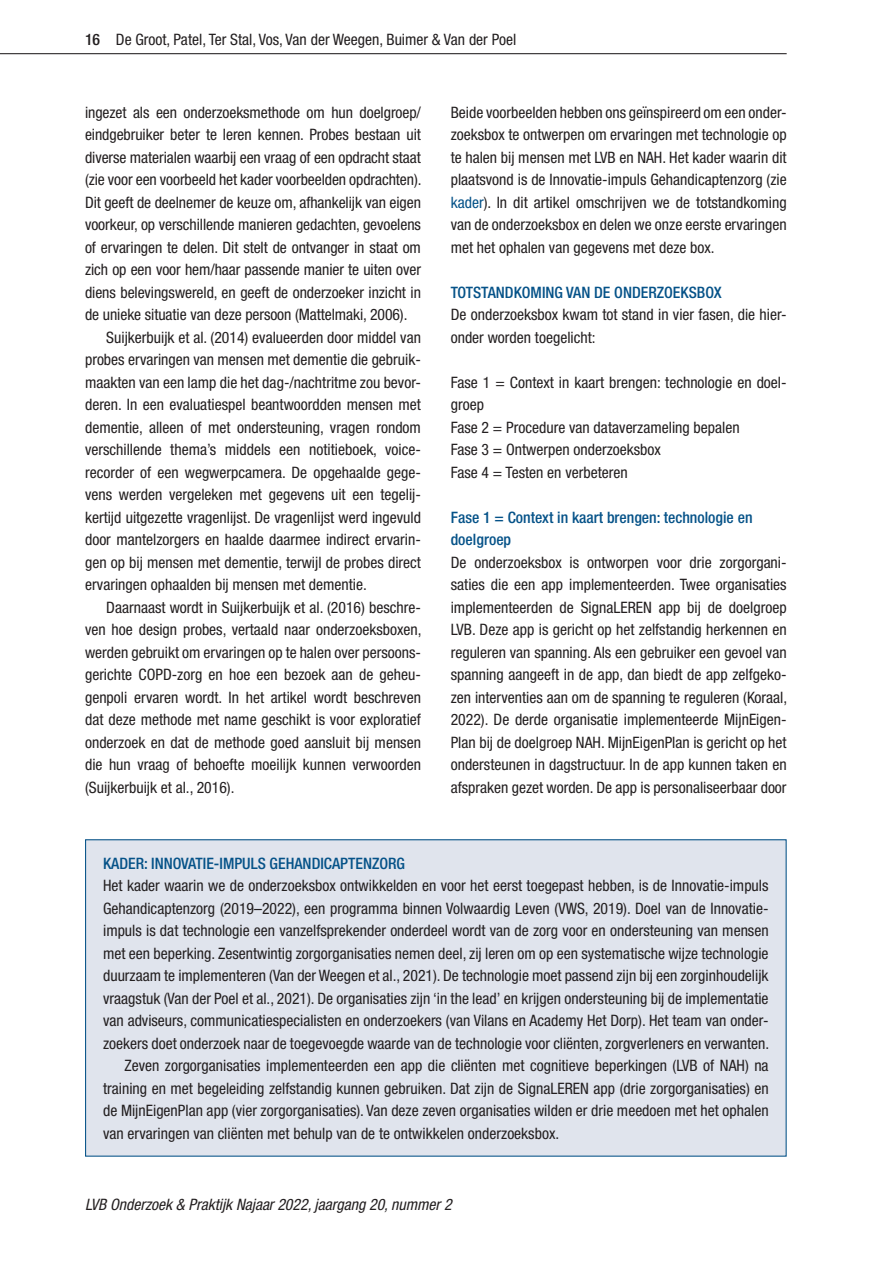
<style>
.page{position:relative;width:893px;height:1263px;background:#fff}
.page>*{position:absolute;margin:0;border:0;box-sizing:border-box;transform-origin:0 0}
.t1{font:condensed 15.75px/22.5px "Helvetica Neue LT Std";color:#231f20;text-align:justify}
.t2{font:500 condensed 15.75px/22.5px "Helvetica Neue LT Std";color:#055288}
.t3{font:italic condensed 15.75px "Helvetica Neue LT Std";color:#231f20}
.s1{font-weight:500}
.s2{color:#055288}
</style>
<div class="page">
<hr style="left:0;top:53px;width:787px;height:1px;background:#231f20">
<div style="left:86px;top:840px;width:700px;height:316px;background:#e0e4ed"></div>
<p class="t1" style="left:85px;top:28px;width:433px"><span class="s1">16</span> De Groot, Patel, Ter Stal, Vos, Van der Weegen, Buimer &amp; Van der Poel</p>
<p class="t1" style="left:85px;top:101px;width:337px">ingezet als een onderzoeksmethode om hun doelgroep/</p>
<p class="t1" style="left:85px;top:123px;width:337px">eindgebruiker beter te leren kennen. Probes bestaan uit</p>
<p class="t1" style="left:85px;top:146px;width:337px">diverse materialen waarbij een vraag of een opdracht staat</p>
<p class="t1" style="left:85px;top:168px;width:338px">(zie voor een voorbeeld het kader voorbeelden opdrachten).</p>
<p class="t1" style="left:85px;top:191px;width:337px">Dit geeft de deelnemer de keuze om, afhankelijk van eigen</p>
<p class="t1" style="left:85px;top:213px;width:337px">voorkeur, op verschillende manieren gedachten, gevoelens</p>
<p class="t1" style="left:85px;top:236px;width:337px">of ervaringen te delen. Dit stelt de ontvanger in staat om</p>
<p class="t1" style="left:85px;top:258px;width:337px">zich op een voor hem/haar passende manier te uiten over</p>
<p class="t1" style="left:85px;top:281px;width:337px">diens belevingswereld, en geeft de onderzoeker inzicht in</p>
<p class="t1" style="left:85px;top:303px;width:324px">de unieke situatie van deze persoon (Mattelmaki, 2006).</p>
<p class="t1" style="left:106px;top:326px;width:316px">Suijkerbuijk et al. (2014) evalueerden door middel van</p>
<p class="t1" style="left:85px;top:348px;width:337px">probes ervaringen van mensen met dementie die gebruik-</p>
<p class="t1" style="left:85px;top:371px;width:337px">maakten van een lamp die het dag-/nachtritme zou bevor-</p>
<p class="t1" style="left:85px;top:393px;width:337px">deren. In een evaluatiespel beantwoordden mensen met</p>
<p class="t1" style="left:85px;top:416px;width:337px">dementie, alleen of met ondersteuning, vragen rondom</p>
<p class="t1" style="left:85px;top:438px;width:337px">verschillende thema’s middels een notitieboek, voice-</p>
<p class="t1" style="left:85px;top:461px;width:337px">recorder of een wegwerpcamera. De opgehaalde gege-</p>
<p class="t1" style="left:85px;top:483px;width:337px">vens werden vergeleken met gegevens uit een tegelij-</p>
<p class="t1" style="left:85px;top:506px;width:337px">kertijd uitgezette vragenlijst. De vragenlijst werd ingevuld</p>
<p class="t1" style="left:85px;top:528px;width:337px">door mantelzorgers en haalde daarmee indirect ervarin-</p>
<p class="t1" style="left:85px;top:551px;width:337px">gen op bij mensen met dementie, terwijl de probes direct</p>
<p class="t1" style="left:85px;top:573px;width:283px">ervaringen ophaalden bij mensen met dementie.</p>
<p class="t1" style="left:106px;top:596px;width:316px">Daarnaast wordt in Suijkerbuijk et al. (2016) beschre-</p>
<p class="t1" style="left:85px;top:618px;width:338px">ven hoe design probes, vertaald naar onderzoeksboxen,</p>
<p class="t1" style="left:85px;top:641px;width:337px">werden gebruikt om ervaringen op te halen over persoons-</p>
<p class="t1" style="left:85px;top:663px;width:337px">gerichte COPD-zorg en hoe een bezoek aan de geheu-</p>
<p class="t1" style="left:85px;top:686px;width:337px">genpoli ervaren wordt. In het artikel wordt beschreven</p>
<p class="t1" style="left:85px;top:708px;width:337px">dat deze methode met name geschikt is voor exploratief</p>
<p class="t1" style="left:85px;top:731px;width:337px">onderzoek en dat de methode goed aansluit bij mensen</p>
<p class="t1" style="left:85px;top:753px;width:337px">die hun vraag of behoefte moeilijk kunnen verwoorden</p>
<p class="t1" style="left:85px;top:776px;width:151px">(Suijkerbuijk et al., 2016).</p>
<p class="t1" style="left:451px;top:101px;width:337px">Beide voorbeelden hebben ons geïnspireerd om een onder&shy;zoeksbox te ontwerpen om ervaringen met technologie op te halen bij mensen met LVB en NAH. Het kader waarin dit plaatsvond is de Innovatie-impuls Gehandicaptenzorg (zie <span class="s2">kader</span>). In dit artikel omschrijven we de totstandkoming van de onderzoeksbox en delen we onze eerste ervaringen met het ophalen van gegevens met deze box.</p>
<p class="t2" style="left:451px;top:281px;width:125px">TOTSTAN DKOMING VAN</p>
<p class="t2" style="left:594px;top:281px;width:129px">DE ONDERZOEKSBOX</p>
<p class="t1" style="left:451px;top:303px;width:337px">De onderzoeksbox kwam tot stand in vier fasen, die hier&shy;onder worden toegelicht:</p>
<p class="t1" style="left:451px;top:371px;width:337px;text-align:left">Fase 1 = Context in kaart brengen: technologie en doel&shy;groep<br>Fase 2 = Procedure van dataverzameling bepalen<br>Fase 3 = Ontwerpen onderzoeksbox<br>Fase 4 = Testen en verbeteren</p>
<p class="t2" style="left:451px;top:506px;width:303px">FASE 1 = CONTEXT IN KAART BRENGEN: TECHNOLOGIE EN<br>DOELGROEP</p>
<p class="t1" style="left:451px;top:551px;width:338px">De onderzoeksbox is ontworpen voor drie zorgorgani&shy;saties die een app implementeerden. Twee organisaties implementeerden de SignaLEREN app bij de doelgroep LVB. Deze app is gericht op het zelfstandig herkennen en reguleren van spanning. Als een gebruiker een gevoel van spanning aangeeft in de app, dan biedt de app zelfgeko&shy;zen interventies aan om de spanning te reguleren (Koraal, 2022). De derde organisatie implementeerde MijnEigen-Plan bij de doelgroep NAH. MijnEigenPlan is gericht op het ondersteunen in dagstructuur. In de app kunnen taken en afspraken gezet worden. De app is personaliseerbaar door</p>
<p class="t2" style="left:103px;top:851px;width:302px">KADER: INNOVATIE-IMPULS GEHAN DICAPTENZORG</p>
<p class="t1" style="left:103px;top:874px;width:667px">Het kader waarin we de onderzoeksbox ontwikkelden en voor het eerst toegepast hebben, is de Innovatie-impuls</p>
<p class="t1" style="left:103px;top:897px;width:667px">Gehandicaptenzorg (2019–2022), een programma binnen Volwaardig Leven (VWS, 2019). Doel van de Innovatie-</p>
<p class="t1" style="left:103px;top:919px;width:667px">impuls is dat technologie een vanzelfsprekender onderdeel wordt van de zorg voor en ondersteuning van mensen</p>
<p class="t1" style="left:103px;top:942px;width:667px">met een beperking. Zesentwintig zorgorganisaties nemen deel, zij leren om op een systematische wijze technologie</p>
<p class="t1" style="left:103px;top:964px;width:667px">duurzaam te implementeren (Van der Weegen et al., 2021). De technologie moet passend zijn bij een zorginhoudelijk</p>
<p class="t1" style="left:103px;top:987px;width:667px">vraagstuk (Van der Poel et al., 2021). De organisaties zijn ‘in the lead’ en krijgen ondersteuning bij de implementatie</p>
<p class="t1" style="left:103px;top:1009px;width:667px">van adviseurs, communicatiespecialisten en onderzoekers (van Vilans en Academy Het Dorp). Het team van onder-</p>
<p class="t1" style="left:103px;top:1032px;width:668px">zoekers doet onderzoek naar de toegevoegde waarde van de technologie voor cliënten, zorgverleners en verwanten.</p>
<p class="t1" style="left:124px;top:1054px;width:646px">Zeven zorgorganisaties implementeerden een app die cliënten met cognitieve beperkingen (LVB of NAH) na</p>
<p class="t1" style="left:103px;top:1077px;width:667px">training en met begeleiding zelfstandig kunnen gebruiken. Dat zijn de SignaLEREN app (drie zorgorganisaties) en</p>
<p class="t1" style="left:103px;top:1099px;width:667px">de MijnEigenPlan app (vier zorgorganisaties). Van deze zeven organisaties wilden er drie meedoen met het ophalen</p>
<p class="t1" style="left:103px;top:1122px;width:458px">van ervaringen van cliënten met behulp van de te ontwikkelen onderzoeksbox.</p>
<p class="t3" style="left:85px;top:1196px;width:368px">LVB Onderzoek &amp; Praktijk Najaar 2022, jaargang 20, nummer 2</p>
</div>
